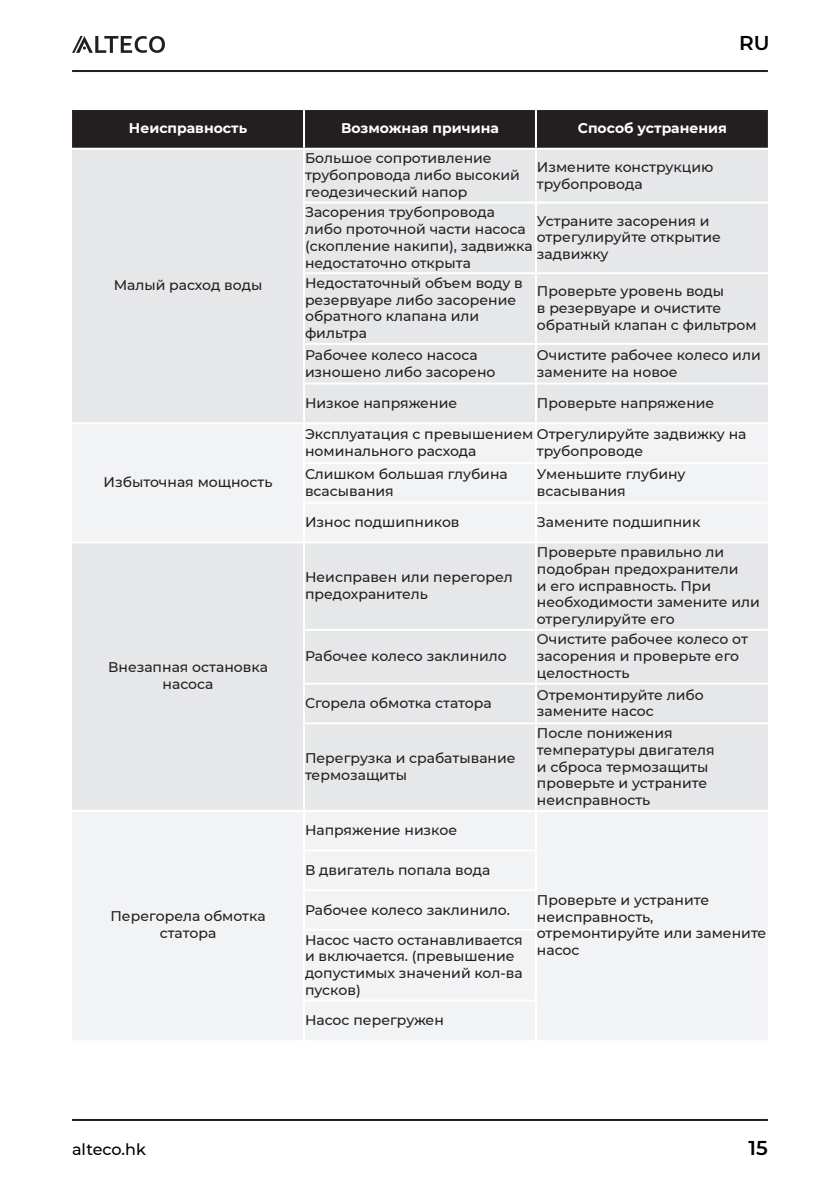
<style>
.page{position:relative;width:840px;height:1191px;background:#fff}
.page>*{position:absolute;margin:0;border:0;box-sizing:border-box;transform-origin:0 0}
.t1{font:600 20px "Montserrat";color:#000}
.t2{font:500 16px "Montserrat";color:#000}
.t3{font:500 14px/16.8px "Montserrat";color:#231f20}
.t4{font:700 14px "Montserrat";color:#fff}
</style>
<div class="page">
<hr style="left:72px;top:70px;width:695px;height:2px;background:#231f20">
<hr style="left:72px;top:1119px;width:695px;height:2px;background:#231f20">
<svg style="left:72px;top:36px;width:93px;height:17px"></svg>
<div style="left:72px;top:110px;width:695px;height:38px;background:#231f20"></div>
<div style="left:72px;top:150px;width:695px;height:272px;background:#e6e7e9"></div>
<svg style="left:72px;top:425px;width:695px;height:615px;fill:#f2f3f4"></svg>
<hr style="left:303px;top:110px;width:2px;height:38px;background:#fff">
<hr style="left:534px;top:110px;width:2px;height:38px;background:#fff">
<hr style="left:303px;top:150px;width:2px;height:52px;background:#fff">
<hr style="left:534px;top:150px;width:2px;height:52px;background:#fff">
<hr style="left:303px;top:202px;width:232px;height:2px;background:#fff">
<hr style="left:303px;top:204px;width:2px;height:68px;background:#fff">
<hr style="left:535px;top:202px;width:232px;height:2px;background:#fff">
<hr style="left:534px;top:204px;width:2px;height:68px;background:#fff">
<hr style="left:303px;top:272px;width:232px;height:2px;background:#fff">
<hr style="left:303px;top:274px;width:2px;height:69px;background:#fff">
<hr style="left:535px;top:272px;width:232px;height:2px;background:#fff">
<hr style="left:534px;top:274px;width:2px;height:69px;background:#fff">
<hr style="left:303px;top:343px;width:232px;height:2px;background:#fff">
<hr style="left:303px;top:345px;width:2px;height:37px;background:#fff">
<hr style="left:535px;top:343px;width:232px;height:2px;background:#fff">
<hr style="left:534px;top:345px;width:2px;height:37px;background:#fff">
<hr style="left:303px;top:382px;width:232px;height:2px;background:#fff">
<hr style="left:303px;top:384px;width:2px;height:38px;background:#fff">
<hr style="left:535px;top:382px;width:232px;height:2px;background:#fff">
<hr style="left:534px;top:384px;width:2px;height:38px;background:#fff">
<hr style="left:303px;top:424px;width:2px;height:38px;background:#fff">
<hr style="left:534px;top:424px;width:2px;height:38px;background:#fff">
<hr style="left:303px;top:462px;width:232px;height:2px;background:#fff">
<hr style="left:303px;top:464px;width:2px;height:37px;background:#fff">
<hr style="left:535px;top:462px;width:232px;height:2px;background:#fff">
<hr style="left:534px;top:464px;width:2px;height:37px;background:#fff">
<hr style="left:303px;top:501px;width:232px;height:2px;background:#fff">
<hr style="left:303px;top:503px;width:2px;height:38px;background:#fff">
<hr style="left:535px;top:501px;width:232px;height:2px;background:#fff">
<hr style="left:534px;top:503px;width:2px;height:38px;background:#fff">
<hr style="left:72px;top:541px;width:232px;height:2px;background:#fff">
<hr style="left:304px;top:541px;width:231px;height:2px;background:#fff">
<hr style="left:303px;top:543px;width:2px;height:86px;background:#fff">
<hr style="left:535px;top:541px;width:232px;height:2px;background:#fff">
<hr style="left:534px;top:543px;width:2px;height:86px;background:#fff">
<hr style="left:303px;top:629px;width:232px;height:2px;background:#fff">
<hr style="left:303px;top:631px;width:2px;height:51px;background:#fff">
<hr style="left:535px;top:629px;width:232px;height:2px;background:#fff">
<hr style="left:534px;top:631px;width:2px;height:51px;background:#fff">
<hr style="left:303px;top:682px;width:232px;height:2px;background:#fff">
<hr style="left:303px;top:684px;width:2px;height:38px;background:#fff">
<hr style="left:535px;top:682px;width:232px;height:2px;background:#fff">
<hr style="left:534px;top:684px;width:2px;height:38px;background:#fff">
<hr style="left:303px;top:722px;width:232px;height:2px;background:#fff">
<hr style="left:303px;top:724px;width:2px;height:86px;background:#fff">
<hr style="left:535px;top:722px;width:232px;height:2px;background:#fff">
<hr style="left:534px;top:724px;width:2px;height:86px;background:#fff">
<hr style="left:72px;top:810px;width:232px;height:2px;background:#fff">
<hr style="left:304px;top:810px;width:231px;height:2px;background:#fff">
<hr style="left:303px;top:812px;width:2px;height:37px;background:#fff">
<hr style="left:535px;top:810px;width:232px;height:2px;background:#fff">
<hr style="left:534px;top:812px;width:2px;height:37px;background:#fff">
<hr style="left:303px;top:849px;width:233px;height:2px;background:#fff">
<hr style="left:303px;top:851px;width:2px;height:38px;background:#fff">
<hr style="left:534px;top:851px;width:2px;height:38px;background:#fff">
<hr style="left:303px;top:889px;width:233px;height:2px;background:#fff">
<hr style="left:303px;top:891px;width:2px;height:38px;background:#fff">
<hr style="left:534px;top:891px;width:2px;height:38px;background:#fff">
<hr style="left:303px;top:929px;width:233px;height:2px;background:#fff">
<hr style="left:303px;top:931px;width:2px;height:68px;background:#fff">
<hr style="left:534px;top:931px;width:2px;height:68px;background:#fff">
<hr style="left:303px;top:999px;width:233px;height:2px;background:#fff">
<hr style="left:303px;top:1001px;width:2px;height:39px;background:#fff">
<hr style="left:534px;top:1001px;width:2px;height:39px;background:#fff">
<h1 class="t1" style="left:738px;top:29px;width:32px">RU</h1>
<p class="t4" style="left:129px;top:118px;width:120px">Неисправность</p>
<p class="t4" style="left:341px;top:118px;width:159px">Возможная причина</p>
<p class="t4" style="left:577px;top:118px;width:150px">Способ устранения</p>
<p class="t3" style="left:114px;top:276px;width:150px">Малый расход воды</p>
<p class="t3" style="left:104px;top:473px;width:170px">Избыточная мощность</p>
<p class="t3" style="left:108px;top:658px;width:161px;text-align:center">Внезапная остановка насоса</p>
<p class="t3" style="left:110px;top:907px;width:156px;text-align:center">Перегорела обмотка статора</p>
<p class="t3" style="left:305px;top:149px;width:216px">Большое сопротивление трубопровода либо высокий геодезический напор</p>
<p class="t3" style="left:536px;top:158px;width:178px">Измените конструкцию трубопровода</p>
<p class="t3" style="left:305px;top:203px;width:229px">Засорения трубопровода либо проточной части насоса (скопление накипи), задвижка недостаточно открыта</p>
<p class="t3" style="left:536px;top:212px;width:185px">Устраните засорения и отрегулируйте открытие задвижку</p>
<p class="t3" style="left:305px;top:274px;width:219px">Недостаточный объем воду в резервуаре либо засорение обратного клапана или фильтра</p>
<p class="t3" style="left:536px;top:282px;width:221px">Проверьте уровень воды<br>в резервуаре и очистите обратный клапан с фильтром</p>
<p class="t3" style="left:305px;top:346px;width:192px">Рабочее колесо насоса изношено либо засорено</p>
<p class="t3" style="left:536px;top:346px;width:225px">Очистите рабочее колесо или замените на новое</p>
<p class="t3" style="left:305px;top:394px;width:154px">Низкое напряжение</p>
<p class="t3" style="left:536px;top:394px;width:179px">Проверьте напряжение</p>
<p class="t3" style="left:305px;top:425px;width:442px">Эксплуатация с превышением Отрегулируйте задвижку на номинального расхода</p>
<p class="t3" style="left:536px;top:442px;width:108px">трубопроводе</p>
<p class="t3" style="left:305px;top:465px;width:204px">Слишком большая глубина всасывания</p>
<p class="t3" style="left:536px;top:465px;width:150px">Уменьшите глубину всасывания</p>
<p class="t3" style="left:305px;top:513px;width:156px">Износ подшипников</p>
<p class="t3" style="left:536px;top:513px;width:165px">Замените подшипник</p>
<p class="t3" style="left:305px;top:568px;width:209px">Неисправен или перегорел предохранитель</p>
<p class="t3" style="left:305px;top:647px;width:203px">Рабочее колесо заклинило</p>
<p class="t3" style="left:536px;top:543px;width:224px">Проверьте правильно ли подобран предохранители<br>и его исправность. При необходимости замените или отрегулируйте его</p>
<p class="t3" style="left:536px;top:630px;width:212px">Очистите рабочее колесо от засорения и проверьте его целостность</p>
<p class="t3" style="left:305px;top:694px;width:188px">Сгорела обмотка статора</p>
<p class="t3" style="left:536px;top:685px;width:168px">Отремонтируйте либо замените насос</p>
<p class="t3" style="left:305px;top:749px;width:212px">Перегрузка и срабатывание термозащиты</p>
<p class="t3" style="left:536px;top:724px;width:179px">После понижения температуры двигателя и сброса термозащиты проверьте и устраните неисправность</p>
<p class="t3" style="left:305px;top:821px;width:154px">Напряжение низкое</p>
<p class="t3" style="left:305px;top:861px;width:187px">В двигатель попала вода</p>
<p class="t3" style="left:305px;top:894px;width:219px;line-height:30px">Рабочее колесо заклинило.<br>Насос часто останавливается</p>
<p class="t3" style="left:305px;top:947px;width:219px">и включается. (превышение допустимых значений кол-ва пусков)</p>
<p class="t3" style="left:305px;top:1011px;width:140px">Насос перегружен</p>
<p class="t3" style="left:536px;top:891px;width:231px">Проверьте и устраните неисправность, отремонтируйте или замените насос</p>
<p class="t2" style="left:72px;top:1138px;width:75px">alteco.hk</p>
<h1 class="t1" style="left:748px;top:1133px;width:21px">15</h1>
</div>
